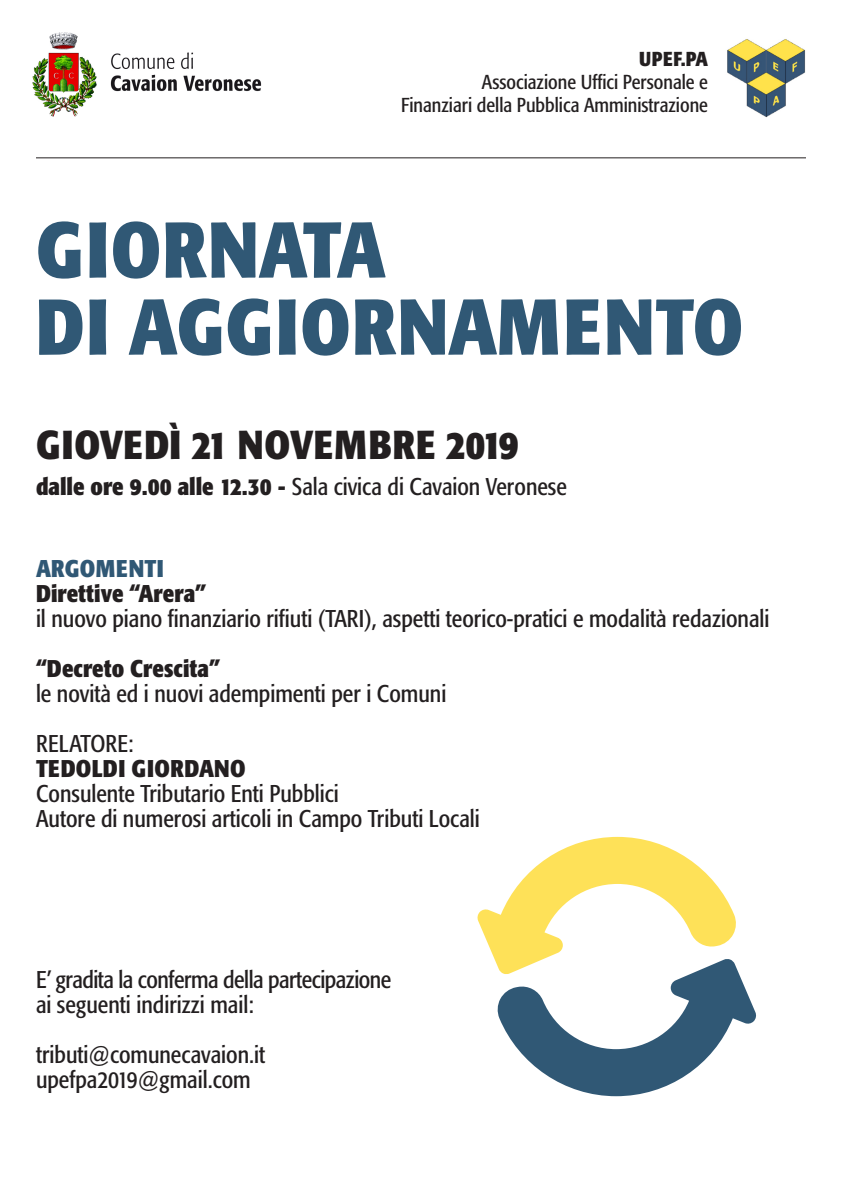
<style>
.page{position:relative;width:842px;height:1191px;background:#fff}
.page>*{position:absolute;margin:0;border:0;box-sizing:border-box;transform-origin:0 0}
.t1{font:700 condensed 78px "Formata";letter-spacing:.02em;color:#305875}
.t2{font:700 condensed 40px "Formata";letter-spacing:.01em;color:#231f20}
.t3{font:condensed 24px "Formata";color:#231f20}
.t4{font:condensed 24px "Formata";letter-spacing:-.02em;color:#231f20}
.t5{font:700 condensed 24px "Formata";color:#231f20}
.t6{font:700 condensed 24px "Formata";letter-spacing:.02em;color:#231f20}
.t7{font:700 condensed 24px "Formata";letter-spacing:.015em;color:#305875}
.t8{font:condensed 24px "Formata";letter-spacing:.02em;color:#231f20}
.t9{font:condensed 20px "Formata";color:#231f20}
.t10{font:700 condensed 20px "Formata";letter-spacing:.03em;color:#231f20}
.s1{font-weight:700}
</style>
<div class="page">
<hr style="left:36px;top:157px;width:770px;height:1px;background:#231f20">
<img style="left:727px;top:39px;width:79px;height:79px">
<img style="left:32px;top:32px;width:230px;height:84px">
<svg style="left:477px;top:837px;width:279px;height:259px"></svg>
<p class="t10" style="left:639px;top:47px;width:71px">UPEF.PA</p>
<p class="t9" style="left:482px;top:70px;width:228px">Associazione Uffici Personale e</p>
<p class="t9" style="left:401px;top:93px;width:308px">Finanziari della Pubblica Amministrazione</p>
<p class="t1" style="left:36px;top:202px;width:351px">GIORNATA</p>
<p class="t1" style="left:36px;top:279px;width:709px">DI AGGIORNAMENTO</p>
<p class="t2" style="left:36px;top:419px;width:484px">GIOVEDÌ 21 NOVEMBRE 2019</p>
<p class="t3" style="left:36px;top:473px;width:532px"><span class="s1">dalle ore 9.00 alle 12.30 -</span> Sala civica di Cavaion Veronese</p>
<p class="t7" style="left:36px;top:553px;width:129px">ARGOMENTI</p>
<p class="t5" style="left:36px;top:578px;width:172px">Direttive “Arera”</p>
<p class="t3" style="left:36px;top:604px;width:735px">il nuovo piano finanziario rifiuti (TARI), aspetti teorico-pratici e modalità redazionali</p>
<p class="t5" style="left:36px;top:653px;width:186px">“Decreto Crescita”</p>
<p class="t3" style="left:36px;top:679px;width:412px">le novità ed i nuovi adempimenti per i Comuni</p>
<p class="t8" style="left:36px;top:729px;width:99px">RELATORE:</p>
<p class="t6" style="left:36px;top:753px;width:211px">TEDOLDI GIORDANO</p>
<p class="t3" style="left:36px;top:779px;width:304px">Consulente Tributario Enti Pubblici</p>
<p class="t3" style="left:36px;top:804px;width:445px">Autore di numerosi articoli in Campo Tributi Locali</p>
<p class="t4" style="left:36px;top:965px;width:357px">E’ gradita la conferma della partecipazione</p>
<p class="t3" style="left:36px;top:990px;width:219px">ai seguenti indirizzi mail:</p>
<p class="t3" style="left:36px;top:1040px;width:231px">tributi@comunecavaion.it</p>
<p class="t3" style="left:36px;top:1065px;width:216px">upefpa2019@gmail.com</p>
</div>
